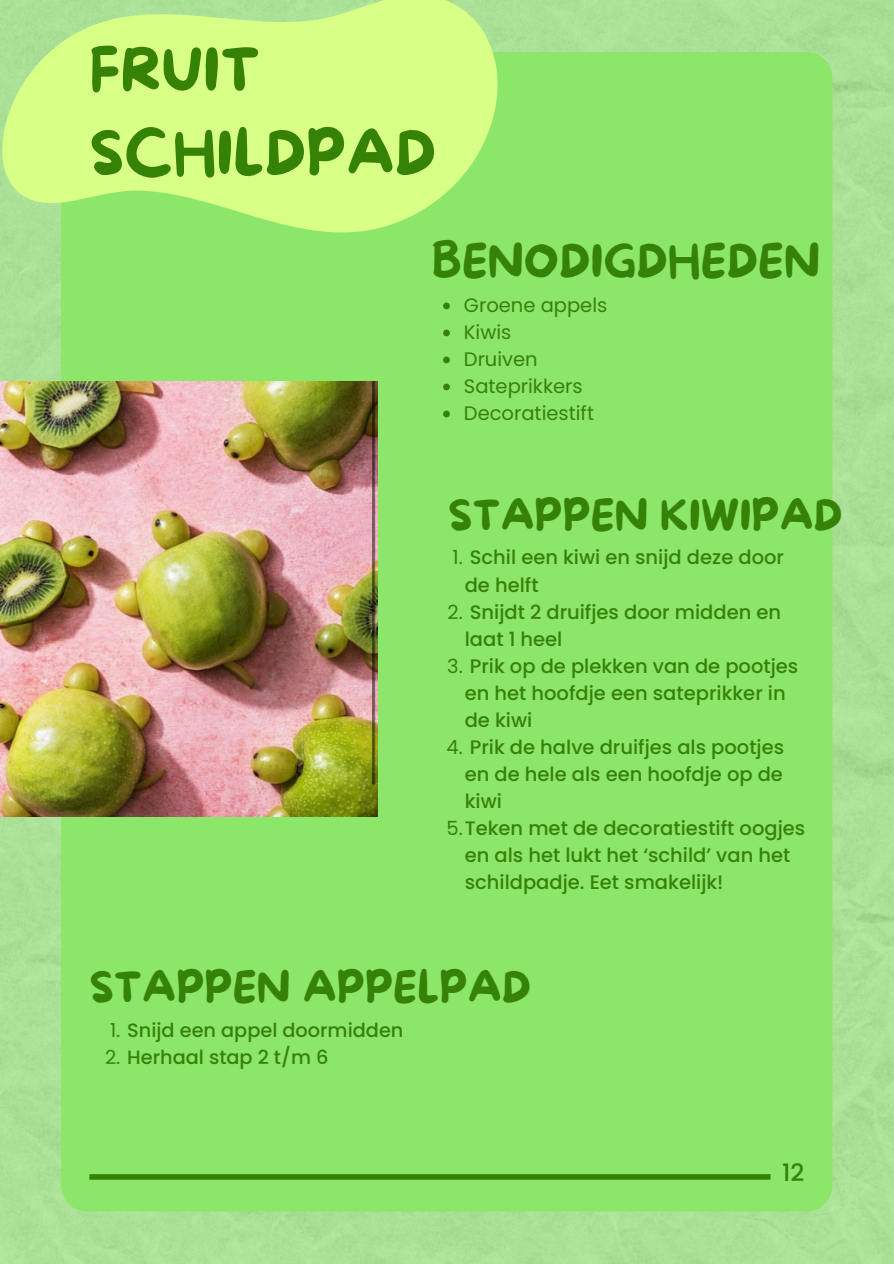
<style>
.page{position:relative;width:894px;height:1264px;background:#fff}
.page>*{position:absolute;margin:0;border:0;box-sizing:border-box;transform-origin:0 0}
.t1{font:60px/83.2px "More Sugar";color:#368206}
.t2{font:45.3px "More Sugar";color:#368206}
.t3{font:42.3px "More Sugar";color:#368206}
.t4{font:42.15px "More Sugar";color:#368206}
.t5{font:500 24px "Poppins";color:#368206}
.t6{font:500 19.5px/27px "Poppins";color:#368206}
.t7{font:19.5px "Poppins";color:#368206}
.t8{font:500 19.35px "Poppins";color:#368206}
.s1{font-weight:400}
</style>
<div class="page">
<div style="left:0;top:0;width:893px;height:1263px;background:#aae196"></div>
<div style="left:61px;top:52px;width:771px;height:1159px;background:#8be66a"></div>
<div style="left:89px;top:1174px;width:681px;height:5px;background:#368206"></div>
<svg style="left:0;top:0;width:509px;height:236px;fill:#d8ff86"></svg>
<svg style="left:443px;top:302px;width:6px;height:7px"></svg>
<svg style="left:443px;top:329px;width:6px;height:7px"></svg>
<svg style="left:443px;top:356px;width:6px;height:7px"></svg>
<svg style="left:443px;top:383px;width:6px;height:7px"></svg>
<svg style="left:443px;top:410px;width:6px;height:7px"></svg>
<img style="left:0;top:381px;width:377px;height:435px">
<p class="t1" style="left:89px;top:31px;width:348px">FRUIT<br>SCHILDPAD</p>
<p class="t2" style="left:431px;top:236px;width:390px">BENODIGDHEDEN</p>
<h1 class="t7" style="left:464px;top:291px;width:145px">Groene appels</h1>
<h2 class="t7" style="left:464px;top:318px;width:49px">Kiwis</h2>
<p class="t7" style="left:464px;top:345px;width:75px">Druiven</p>
<p class="t7" style="left:464px;top:372px;width:120px">Sateprikkers</p>
<p class="t7" style="left:464px;top:399px;width:132px">Decoratiestift</p>
<p class="t4" style="left:448px;top:492px;width:396px">STAPPEN KIWIPAD</p>
<h2 class="t6" style="left:464px;top:544px;width:321px;text-indent:-12px"><span class="s1">1.</span> Schil een kiwi en snijd deze door de helft</h2>
<p class="t6" style="left:464px;top:598px;width:318px;text-indent:-17px"><span class="s1">2.</span> Snijdt 2 druifjes door midden en laat 1 heel</p>
<p class="t6" style="left:464px;top:652px;width:335px;text-indent:-18px"><span class="s1">3.</span> Prik op de plekken van de pootjes en het hoofdje een sateprikker in de kiwi</p>
<p class="t6" style="left:464px;top:733px;width:321px;text-align:justify;text-indent:-18px"><span class="s1">4.</span> Prik de halve druifjes als pootjes en de hele als een hoofdje op de kiwi</p>
<p class="t6" style="left:464px;top:814px;width:342px;text-indent:-18px"><span class="s1">5.</span>Teken met de decoratiestift oogjes en als het lukt het ‘schild’ van het schildpadje. Eet smakelijk!</p>
<p class="t3" style="left:89px;top:964px;width:443px">STAPPEN APPELPAD</p>
<p class="t8" style="left:110px;top:1016px;width:295px"><span class="s1">1.</span> Snijd een appel doormidden</p>
<p class="t8" style="left:105px;top:1043px;width:225px"><span class="s1">2.</span> Herhaal stap 2 t/m 6</p>
<p class="t5" style="left:781px;top:1156px;width:24px">12</p>
</div>
